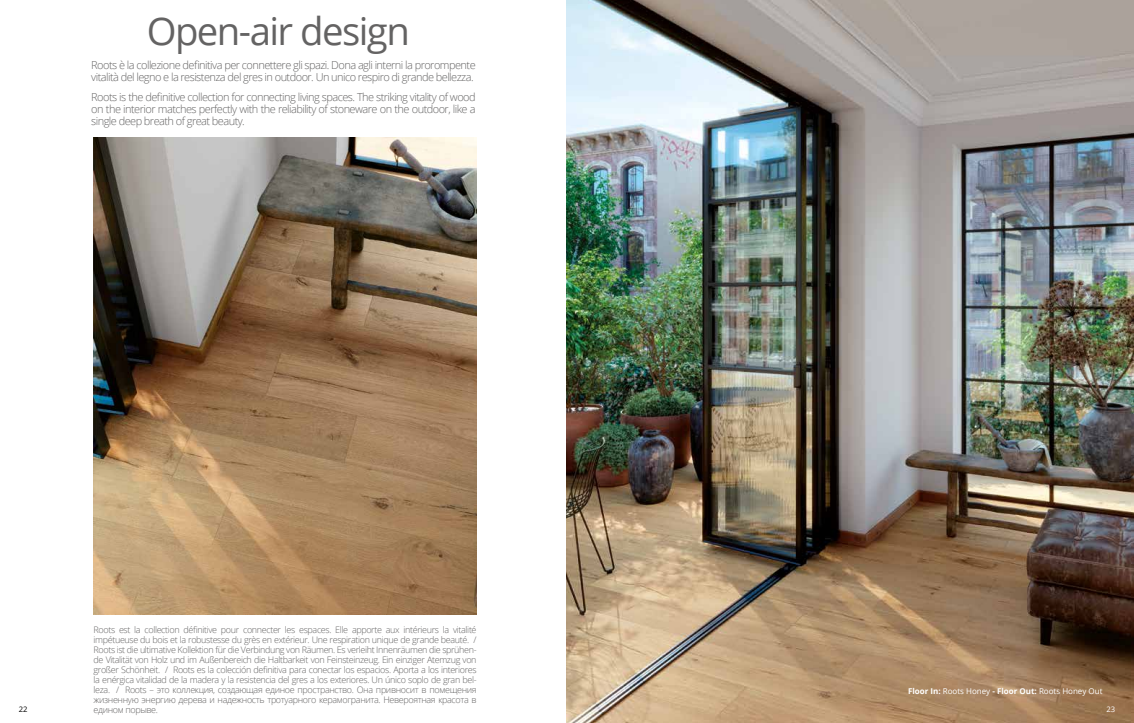
<style>
.page{position:relative;width:1134px;height:723px;background:#fff}
.page>*{position:absolute;margin:0;border:0;box-sizing:border-box;transform-origin:0 0}
.t1{font:38.3px "Open Sans";letter-spacing:-.04em;color:#646363}
.t2{font:300 11px/12px "Open Sans";letter-spacing:-.05em;color:#646363;text-align:justify}
.t3{font:300 9px/10px "Open Sans";letter-spacing:-.04em;color:#646363;text-align:justify}
.t4{font:8px "Open Sans";color:#fff}
.t5{font:7.7px "Open Sans";color:#000}
.t6{font:7.7px "Open Sans";color:#fff}
.s1{font-weight:700}
</style>
<div class="page">
<img style="left:567px;top:0;width:567px;height:723px">
<img style="left:94px;top:137px;width:383px;height:478px">
<h1 class="t1" style="left:147px;top:5px;width:265px">Open-air design</h1>
<p class="t2" style="left:91px;top:59px;width:386px">Roots è la collezione definitiva per connettere gli spazi. Dona agli interni la prorompente vitalità del legno e la resistenza del gres in outdoor. Un unico respiro di grande bellezza.</p>
<p class="t2" style="left:91px;top:91px;width:386px">Roots is the definitive collection for connecting living spaces. The striking vitality of wood on the interior matches perfectly with the reliability of stoneware on the outdoor, like a single deep breath of great beauty.</p>
<p class="t3" style="left:94px;top:624px;width:385px">Roots est la collection définitive pour connecter les espaces. Elle apporte aux intérieurs la vitalité impétueuse du bois et la robustesse du grès en extérieur. Une respiration unique de grande beauté. / Roots ist die ultimative Kollektion für die Verbindung von Räumen. Es verleiht Innenräumen die sprühen&shy;de Vitalität von Holz und im Außenbereich die Haltbarkeit von Feinsteinzeug. Ein einziger Atemzug von großer Schönheit. / Roots es la colección definitiva para conectar los espacios. Aporta a los interiores la enérgica vitalidad de la madera y la resistencia del gres a los exteriores. Un único soplo de gran bel&shy;leza. / Roots – это коллекция, создающая единое пространство. Она привносит в помещения жизненную энергию дерева и надежность тротуарного керамогранита. Невероятная красота в едином порыве.</p>
<p class="t4" style="left:908px;top:686px;width:196px"><span class="s1">Floor In:</span> Roots Honey <span class="s1">- Floor Out:</span> Roots Honey Out</p>
<p class="t5" style="left:19px;top:704px;width:10px">22</p>
<p class="t6" style="left:1106px;top:704px;width:10px">23</p>
</div>
